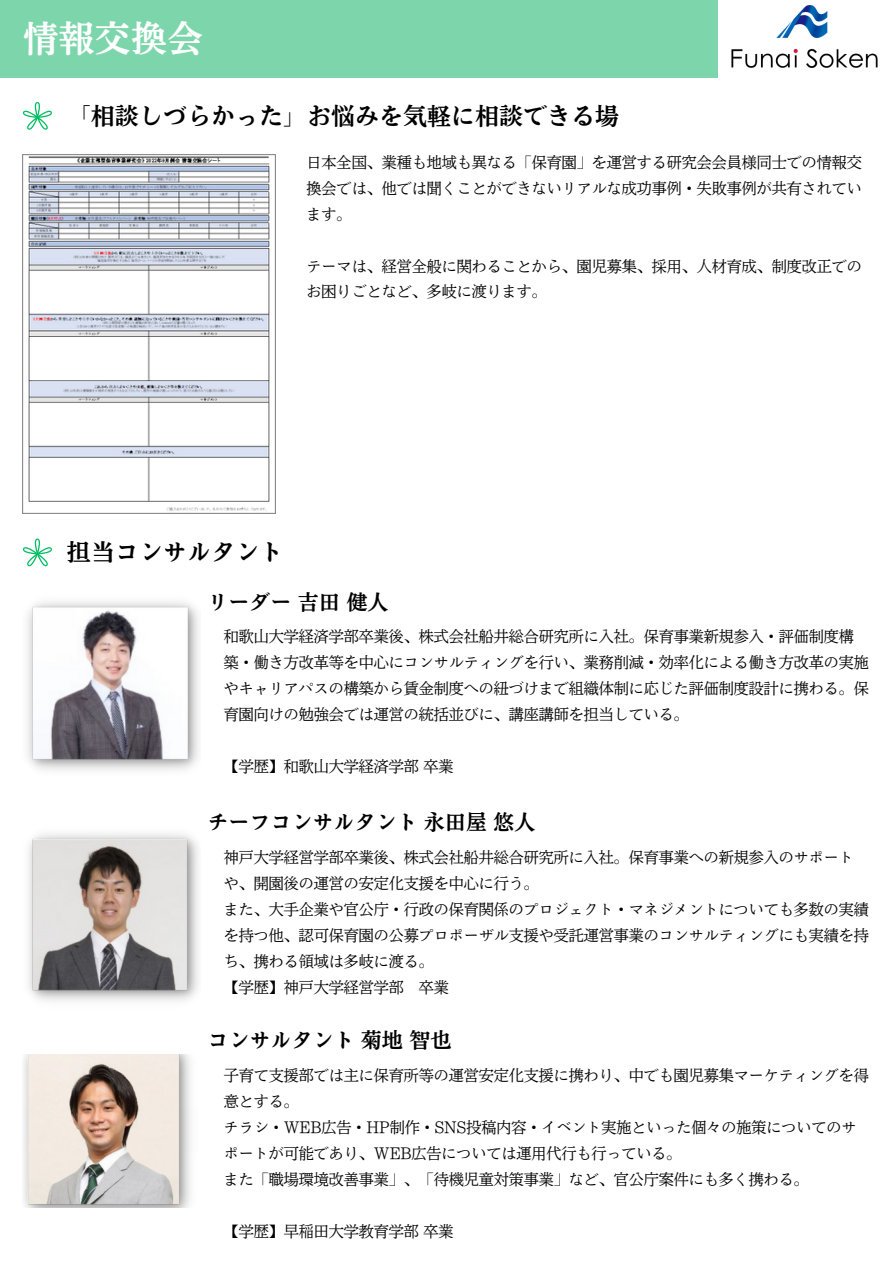
<style>
.page{position:relative;width:894px;height:1264px;background:#fff}
.page>*{position:absolute;margin:0;border:0;box-sizing:border-box;transform-origin:0 0}
.t1{font:36px "Nud Motoya Mincho Std W6";color:#fff}
.t2{font:24px "Nud Motoya Mincho Std W6";color:#000}
.t3{font:21px "Nud Motoya Mincho Std W6";color:#000}
.t4{font:15px/25.8px "Nud Motoya Mincho Std W2 b";color:#000}
</style>
<div class="page">
<div style="left:0;top:0;width:717px;height:77px;background:#7dd6ab"></div>
<img style="left:731px;top:5px;width:147px;height:63px">
<svg style="left:23px;top:102px;width:29px;height:28px"></svg>
<img style="left:23px;top:154px;width:252px;height:359px">
<svg style="left:23px;top:538px;width:29px;height:28px"></svg>
<img style="left:27px;top:601px;width:172px;height:170px">
<img style="left:28px;top:833px;width:171px;height:168px">
<img style="left:23px;top:1054px;width:168px;height:153px">
<p class="t1" style="left:23px;top:20px;width:182px">情報交換会</p>
<h2 class="t2" style="left:67px;top:104px;width:553px">「相談しづらかった」お悩みを気軽に相談できる場</h2>
<p class="t4" style="left:306px;top:149px;width:556px;text-align:justify">日本全国、業種も地域も異なる「保育園」を運営する研究会会員様同士での情報交換会では、他では聞くことができないリアルな成功事例・失敗事例が共有されています。</p>
<p class="t4" style="left:306px;top:253px;width:556px">テーマは、経営全般に関わることから、園児募集、採用、人材育成、制度改正でのお困りごとなど、多岐に渡ります。</p>
<p class="t2" style="left:67px;top:540px;width:217px">担当コンサルタント</p>
<p class="t3" style="left:207px;top:591px;width:181px">リーダー吉田健人</p>
<h2 class="t4" style="left:223px;top:624px;width:646px">和歌山大学経済学部卒業後、株式会社船井総合研究所に入社。保育事業新規参入・評価制度構築・働き方改革等を中心にコンサルティングを行い、業務削減・効率化による働き方改革の実施やキャリアパスの構築から賃金制度への紐づけまで組織体制に応じた評価制度設計に携わる。保育園向けの勉強会では運営の統括並びに、講座講師を担当している。</h2>
<p class="t4" style="left:223px;top:753px;width:231px">【学歴】和歌山大学経済学部卒業</p>
<h4 class="t3" style="left:207px;top:812px;width:328px">チーフコンサルタント永田屋悠人</h4>
<p class="t4" style="left:223px;top:844px;width:631px">神戸大学経営学部卒業後、株式会社船井総合研究所に入社。保育事業への新規参入のサポートや、開園後の運営の安定化支援を中心に行う。</p>
<p class="t4" style="left:223px;top:896px;width:646px;text-align:justify">また、大手企業や官公庁・行政の保育関係のプロジェクト・マネジメントについても多数の実績を持つ他、認可保育園の公募プロポーザル支援や受託運営事業のコンサルティングにも実績を持ち、携わる領域は多岐に渡る。</p>
<p class="t4" style="left:223px;top:974px;width:226px">【学歴】神戸大学経営学部 卒業</p>
<h3 class="t3" style="left:207px;top:1029px;width:245px">コンサルタント菊地智也</h3>
<p class="t4" style="left:223px;top:1062px;width:646px">子育て支援部では主に保育所等の運営安定化支援に携わり、中でも園児募集マーケティングを得意とする。</p>
<p class="t4" style="left:223px;top:1114px;width:634px">チラシ・WEB広告・HP制作・SNS投稿内容・イベント実施といった個々の施策についてのサポートが可能であり、WEB広告については運用代行も行っている。</p>
<p class="t4" style="left:223px;top:1166px;width:586px">また「職場環境改善事業」、「待機児童対策事業」など、官公庁案件にも多く携わる。</p>
<p class="t4" style="left:223px;top:1217px;width:231px">【学歴】早稲田大学教育学部卒業</p>
</div>
